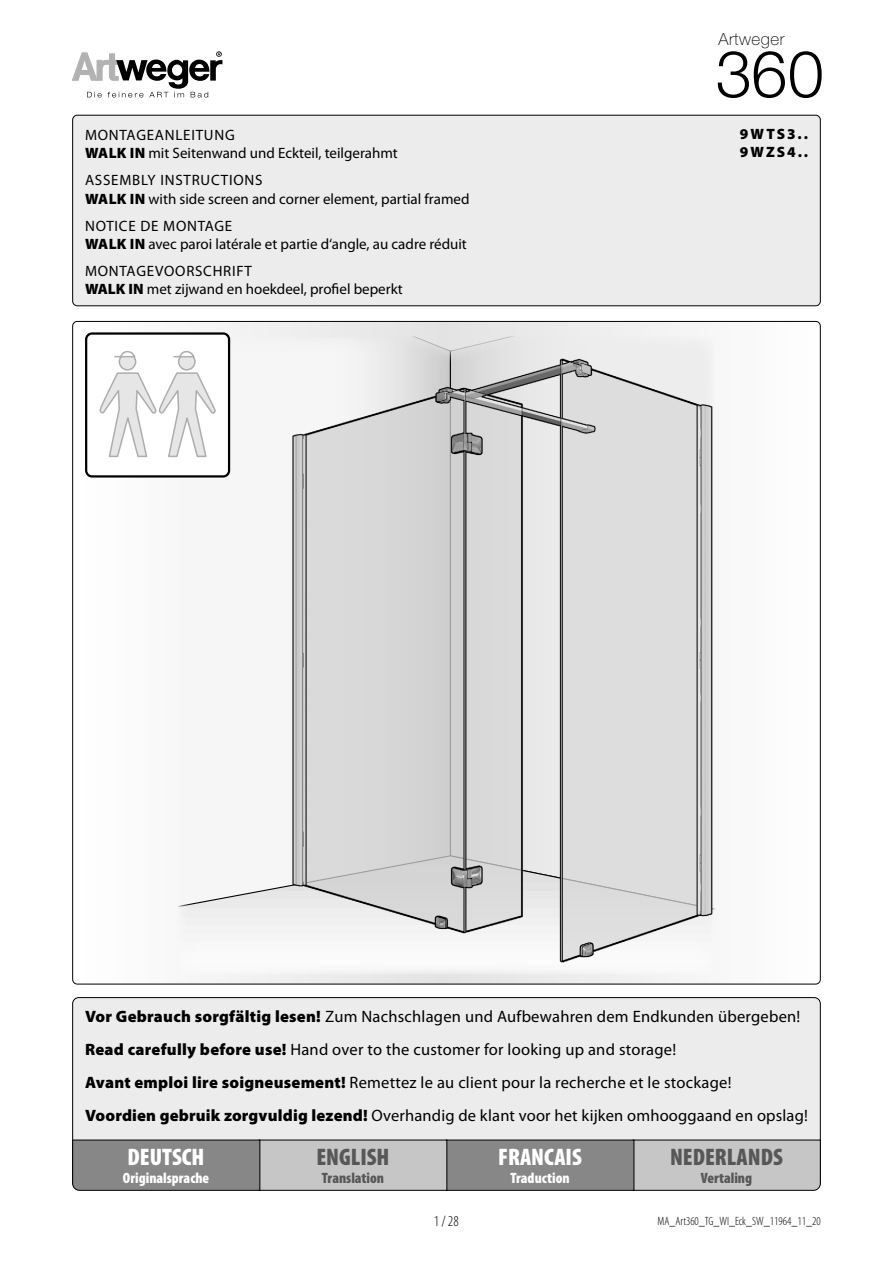
<style>
.page{position:relative;width:893px;height:1263px;background:#fff}
.page>*{position:absolute;margin:0;border:0;box-sizing:border-box;transform-origin:0 0}
.t1{font:300 64.8px "Helvetica Neue LT Std";color:#000}
.t2{font:900 condensed 24px "Myriad Pro";color:#575757}
.t3{font:900 condensed 24px "Myriad Pro";color:#fff}
.t4{font:100 16.95px "Helvetica Neue LT Std";letter-spacing:.03em;color:#000}
.t5{font:16.5px "Myriad Pro";letter-spacing:.015em;color:#000}
.t6{font:15px "Myriad Pro";color:#000}
.t7{font:15px "Myriad Pro";letter-spacing:.05em;color:#000}
.t8{font:900 condensed 15px "Myriad Pro";color:#fff}
.t9{font:900 condensed 15px "Myriad Pro";color:#575757}
.t10{font:900 15px "Myriad Pro";letter-spacing:.13em;color:#000}
.t11{font:300 condensed 15px "Myriad Pro";color:#000}
.t12{font:300 condensed 12px "Myriad Pro";color:#000}
.s1{font-weight:900}
</style>
<div class="page">
<svg style="left:72px;top:51px;width:150px;height:46px"></svg>
<div style="left:73px;top:115px;width:747px;height:191px;background:#ececec;border-radius:5px"></div>
<div style="left:72px;top:115px;width:749px;height:191px;border:1px solid #000;border-radius:5px"></div>
<svg style="left:73px;top:321px;width:747px;height:663px"></svg>
<div style="left:73px;top:997px;width:747px;height:191px;background:#ececec;border-radius:6px"></div>
<svg style="left:452px;top:337px;width:262px;height:13px"></svg>
<div style="left:179px;top:337px;width:273px;height:518px;background:#f6f6f6"></div>
<svg style="left:179px;top:855px;width:535px;height:120px"></svg>
<img style="left:226px;top:350px;width:497px;height:619px">
<div style="left:86px;top:333px;width:143px;height:143px;background:#fff;border-radius:6px"></div>
<div style="left:85px;top:332px;width:145px;height:145px;border:2px solid #000;border-radius:6px"></div>
<svg style="left:97px;top:327px;width:119px;height:131px"></svg>
<svg style="left:72px;top:1139px;width:749px;height:52px;background:#9f9f9f"></svg>
<p class="t7" style="left:85px;top:126px;width:151px">MONTAGEANLEITUNG</p>
<p class="t6" style="left:85px;top:144px;width:314px"><span class="s1">WALK IN</span> mit Seitenwand und Eckteil, teilgerahmt</p>
<p class="t7" style="left:85px;top:171px;width:179px">ASSEMBLY INSTRUCTIONS</p>
<p class="t6" style="left:85px;top:191px;width:386px"><span class="s1">WALK IN</span> with side screen and corner element, partial framed</p>
<p class="t7" style="left:85px;top:218px;width:149px">NOTICE DE MONTAGE</p>
<p class="t6" style="left:85px;top:236px;width:383px"><span class="s1">WALK IN</span> avec paroi latérale et partie d‘angle, au cadre réduit</p>
<p class="t7" style="left:85px;top:263px;width:168px">MONTAGEVOORSCHRIFT</p>
<p class="t6" style="left:85px;top:281px;width:319px"><span class="s1">WALK IN</span> met zijwand en hoekdeel, profiel beperkt</p>
<p class="t4" style="left:718px;top:29px;width:67px">Artweger</p>
<h1 class="t1" style="left:716px;top:34px;width:110px">360</h1>
<p class="t10" style="left:740px;top:125px;width:70px">9WTS3..</p>
<p class="t10" style="left:740px;top:143px;width:70px">9WZS4..</p>
<p class="t5" style="left:85px;top:1008px;width:717px"><span class="s1">Vor Gebrauch sorgfältig lesen!</span> Zum Nachschlagen und Aufbewahren dem Endkunden übergeben!</p>
<p class="t5" style="left:85px;top:1041px;width:593px"><span class="s1">Read carefully before use!</span> Hand over to the customer for looking up and storage!</p>
<p class="t5" style="left:85px;top:1074px;width:648px"><span class="s1">Avant emploi lire soigneusement!</span> Remettez le au client pour la recherche et le stockage!</p>
<p class="t5" style="left:85px;top:1107px;width:724px"><span class="s1">Voordien gebruik zorgvuldig lezend!</span> Overhandig de klant voor het kijken omhooggaand en opslag!</p>
<p class="t3" style="left:128px;top:1144px;width:78px">DEUTSCH</p>
<p class="t8" style="left:123px;top:1170px;width:88px">Originalsprache</p>
<p class="t2" style="left:316px;top:1144px;width:75px">ENGLISH</p>
<p class="t9" style="left:322px;top:1170px;width:64px">Translation</p>
<p class="t3" style="left:498px;top:1144px;width:85px">FRANCAIS</p>
<p class="t8" style="left:510px;top:1170px;width:61px">Traduction</p>
<p class="t2" style="left:670px;top:1144px;width:114px">NEDERLANDS</p>
<p class="t9" style="left:701px;top:1170px;width:53px">Vertaling</p>
<p class="t11" style="left:434px;top:1213px;width:27px">1 / 28</p>
<p class="t12" style="left:658px;top:1214px;width:165px">MA_Art360_TG_WI_Eck_SW_11964_11_20</p>
</div>
